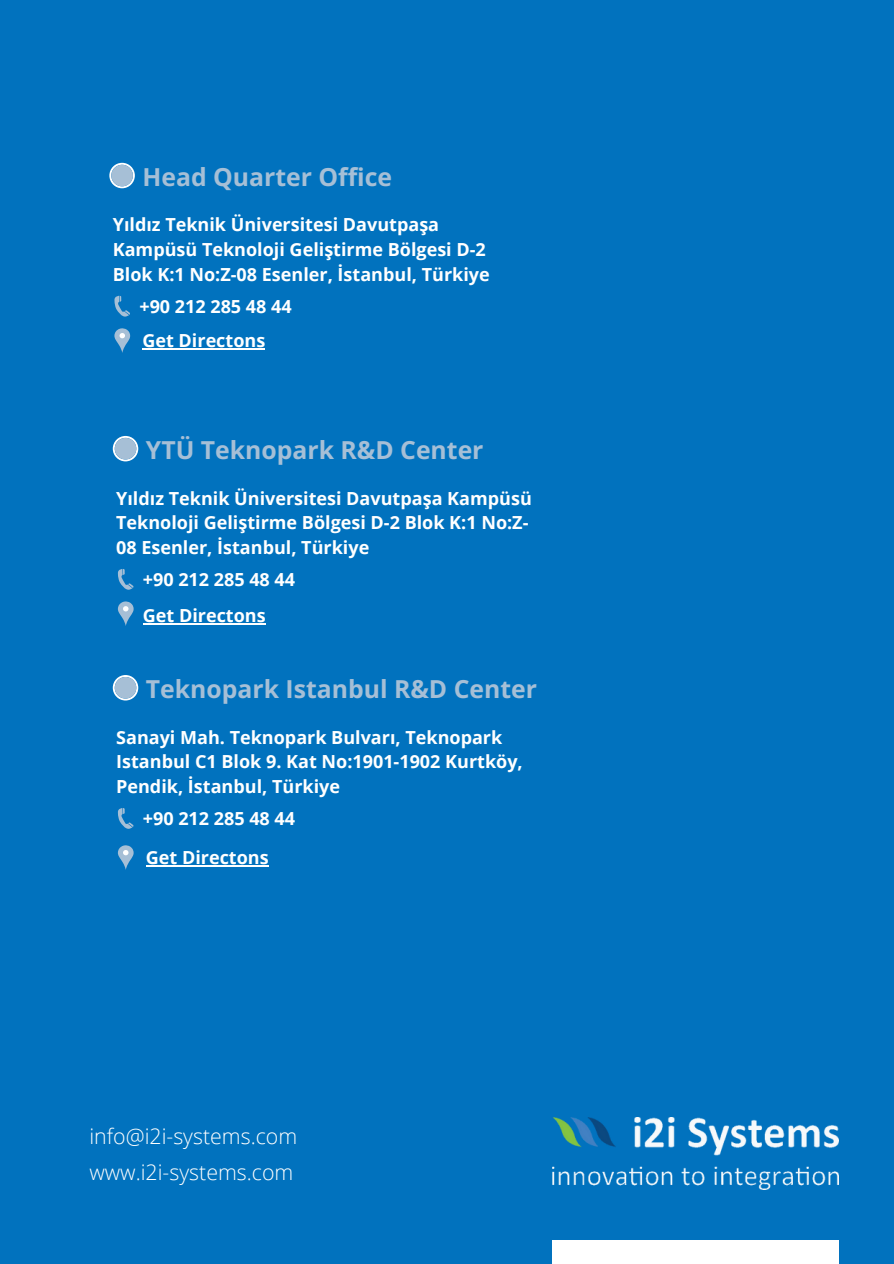
<style>
.page{position:relative;width:894px;height:1264px;background:#fff}
.page>*{position:absolute;margin:0;border:0;box-sizing:border-box;transform-origin:0 0}
.t1{font:700 24.75px "Open Sans";color:#a6bfd6}
.t2{font:300 21.3px/36px "Open Sans";color:#fff}
.t3{font:700 18px/24.8px "Open Sans";color:#fff}
</style>
<div class="page">
<div style="left:0;top:0;width:893px;height:1263px;background:#0172be"></div>
<svg style="left:109px;top:163px;width:26px;height:25px"></svg>
<div style="left:111px;top:165px;width:22px;height:21px;background:#a6bfd6;border-radius:50%"></div>
<svg style="left:114px;top:296px;width:16px;height:21px"></svg>
<svg style="left:113px;top:436px;width:25px;height:25px"></svg>
<div style="left:115px;top:438px;width:21px;height:21px;background:#a6bfd6;border-radius:50%"></div>
<svg style="left:118px;top:569px;width:15px;height:21px"></svg>
<div style="left:552px;top:1240px;width:286px;height:23px;background:#fff"></div>
<img style="left:552px;top:1117px;width:286px;height:72px">
<svg style="left:113px;top:675px;width:25px;height:25px"></svg>
<div style="left:115px;top:677px;width:21px;height:21px;background:#a6bfd6;border-radius:50%"></div>
<svg style="left:118px;top:808px;width:15px;height:21px"></svg>
<svg style="left:118px;top:601px;width:16px;height:25px"></svg>
<svg style="left:118px;top:845px;width:16px;height:24px"></svg>
<svg style="left:114px;top:328px;width:16px;height:25px"></svg>
<hr style="left:142px;top:348px;width:123px;height:1px;background:#fff">
<hr style="left:143px;top:623px;width:123px;height:1px;background:#fff">
<hr style="left:146px;top:865px;width:123px;height:1px;background:#fff">
<h1 class="t1" style="left:142px;top:159px;width:251px">Head Quarter Office</h1>
<p class="t3" style="left:113px;top:212px;width:378px">Yıldız Teknik Üniversitesi Davutpaşa<br>Kampüsü Teknoloji Geliştirme Bölgesi D-2<br>Blok K:1 No:Z-08 Esenler, İstanbul, Türkiye</p>
<p class="t3" style="left:139px;top:294px;width:154px">+90 212 285 48 44</p>
<p class="t3" style="left:142px;top:328px;width:124px">Get Directons</p>
<h1 class="t1" style="left:146px;top:432px;width:339px">YTÜ Teknopark R&amp;D Center</h1>
<p class="t3" style="left:116px;top:485px;width:417px">Yıldız Teknik Üniversitesi Davutpaşa Kampüsü<br>Teknoloji Geliştirme Bölgesi D-2 Blok K:1 No:Z-<br>08 Esenler, İstanbul, Türkiye</p>
<p class="t3" style="left:143px;top:567px;width:154px">+90 212 285 48 44</p>
<p class="t3" style="left:143px;top:603px;width:124px">Get Directons</p>
<h1 class="t1" style="left:146px;top:671px;width:392px">Teknopark Istanbul R&amp;D Center</h1>
<p class="t3" style="left:116px;top:724px;width:408px">Sanayi Mah. Teknopark Bulvarı, Teknopark<br>Istanbul C1 Blok 9. Kat No:1901-1902 Kurtköy,<br>Pendik, İstanbul, Türkiye</p>
<p class="t3" style="left:143px;top:805px;width:154px">+90 212 285 48 44</p>
<p class="t3" style="left:146px;top:845px;width:124px">Get Directons</p>
<p class="t2" style="left:89px;top:1117px;width:209px">info@i2i-systems.com www.i2i-systems.com</p>
</div>
